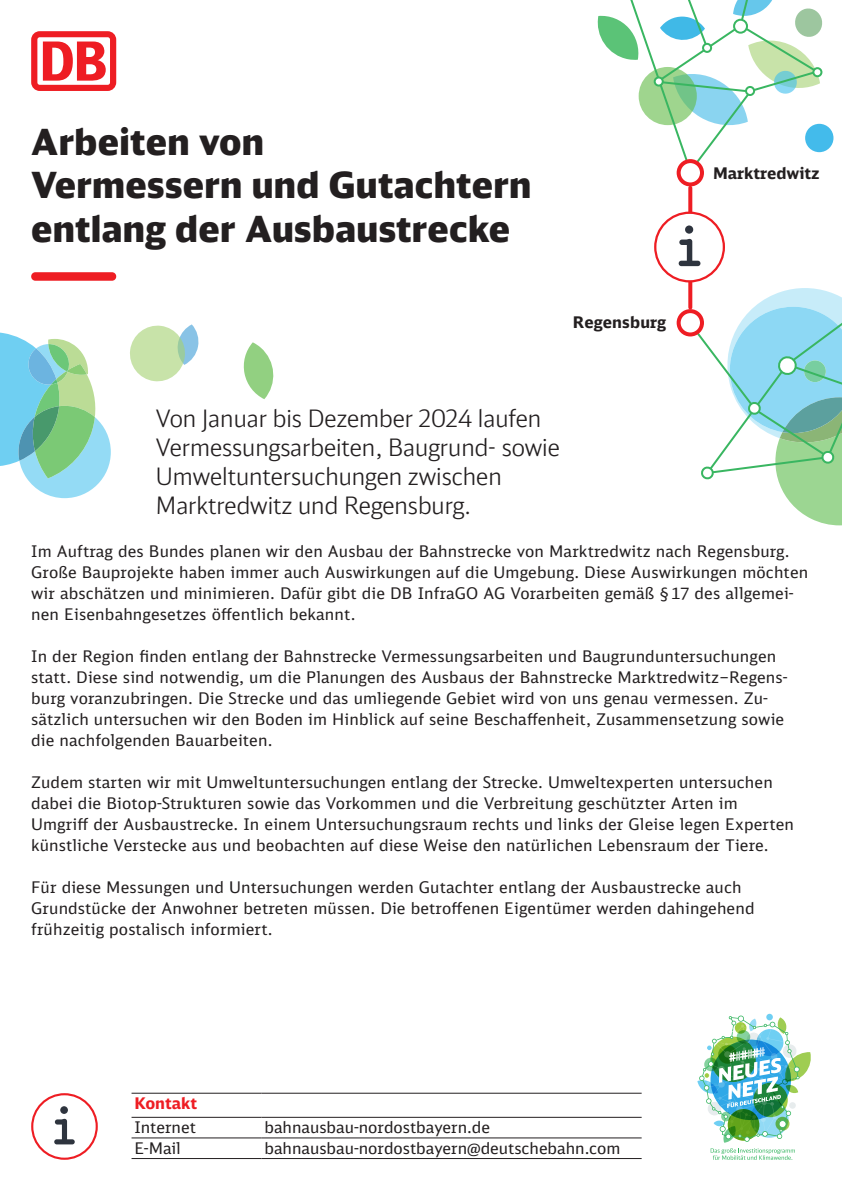
<style>
.page{position:relative;width:842px;height:1191px;background:#fff}
.page>*{position:absolute;margin:0;border:0;box-sizing:border-box;transform-origin:0 0}
.t1{font:900 36px/43.2px "DB Head";letter-spacing:.01em;color:#231f20}
.t2{font:300 24px/28.8px "DB Head";color:#231f20}
.t3{font:16px/21px "DB Sans";letter-spacing:.01em;color:#231f20}
.t4{font:700 16px "DB Sans";color:#231f20}
.t5{font:700 16px "DB Sans";color:#ee1d23}
</style>
<div class="page">
<svg style="left:0;top:332px;width:111px;height:166px"></svg>
<svg style="left:243px;top:342px;width:31px;height:57px"></svg>
<svg style="left:130px;top:324px;width:69px;height:58px"></svg>
<div style="left:805px;top:124px;width:28px;height:28px;background:#43bbeb;border-radius:50%"></div>
<svg style="left:688px;top:188px;width:4px;height:100px"></svg>
<svg style="left:597px;top:0;width:226px;height:168px"></svg>
<svg style="left:687px;top:288px;width:155px;height:237px"></svg>
<div style="left:679px;top:311px;width:23px;height:23px;background:#fff;border-radius:50%"></div>
<div style="left:677px;top:309px;width:27px;height:27px;border:4px solid #ee1d23;border-radius:50%"></div>
<div style="left:679px;top:161px;width:23px;height:23px;background:#fff;border-radius:50%"></div>
<div style="left:677px;top:159px;width:27px;height:27px;border:4px solid #ee1d23;border-radius:50%"></div>
<svg style="left:31px;top:31px;width:85px;height:60px"></svg>
<svg style="left:711px;top:1148px;width:84px;height:12px"></svg>
<svg style="left:697px;top:1015px;width:114px;height:127px"></svg>
<div style="left:31px;top:272px;width:85px;height:9px;background:#ee1d23;border-radius:4px"></div>
<svg style="left:31px;top:1093px;width:67px;height:66px"></svg>
<div style="left:60px;top:1106px;width:8px;height:7px;background:#2e343e;border-radius:50%"></div>
<svg style="left:654px;top:212px;width:71px;height:70px"></svg>
<div style="left:685px;top:225px;width:8px;height:9px;background:#2e343e;border-radius:50%"></div>
<hr style="left:132px;top:1092px;width:130px;height:1px;background:#231f20">
<hr style="left:262px;top:1092px;width:380px;height:1px;background:#231f20">
<hr style="left:132px;top:1116px;width:130px;height:1px;background:#231f20">
<hr style="left:262px;top:1116px;width:380px;height:1px;background:#231f20">
<hr style="left:132px;top:1137px;width:130px;height:1px;background:#231f20">
<hr style="left:262px;top:1137px;width:380px;height:1px;background:#231f20">
<hr style="left:132px;top:1158px;width:130px;height:1px;background:#231f20">
<hr style="left:262px;top:1158px;width:380px;height:1px;background:#231f20">
<h1 class="t1" style="left:31px;top:119px;width:502px">Arbeiten von<br>Vermessern und Gutachtern entlang der Ausbaustrecke</h1>
<p class="t4" style="left:573px;top:312px;width:95px">Regensburg</p>
<h2 class="t2" style="left:156px;top:404px;width:405px">Von Januar bis Dezember 2024 laufen Vermessungsarbeiten, Baugrund- sowie Umweltuntersuchungen zwischen Marktredwitz und Regensburg.</h2>
<p class="t4" style="left:713px;top:163px;width:108px">Marktredwitz</p>
<p class="t3" style="left:31px;top:541px;width:778px">Im Auftrag des Bundes planen wir den Ausbau der Bahnstrecke von Marktredwitz nach Regensburg.<br>Große Bauprojekte haben immer auch Auswirkungen auf die Umgebung. Diese Auswirkungen möchten wir abschätzen und minimieren. Dafür gibt die DB InfraGO AG Vorarbeiten gemäß §17 des allgemei&shy;nen Eisenbahngesetzes öffentlich bekannt.</p>
<p class="t3" style="left:31px;top:646px;width:758px">In der Region finden entlang der Bahnstrecke Vermessungsarbeiten und Baugrunduntersuchungen statt. Diese sind notwendig, um die Planungen des Ausbaus der Bahnstrecke Marktredwitz–Regens&shy;burg voranzubringen. Die Strecke und das umliegende Gebiet wird von uns genau vermessen. Zu&shy;sätzlich untersuchen wir den Boden im Hinblick auf seine Beschaffenheit, Zusammensetzung sowie die nachfolgenden Bauarbeiten.</p>
<p class="t3" style="left:31px;top:772px;width:764px">Zudem starten wir mit Umweltuntersuchungen entlang der Strecke. Umweltexperten untersuchen dabei die Biotop-Strukturen sowie das Vorkommen und die Verbreitung geschützter Arten im Umgriff der Ausbaustrecke. In einem Untersuchungsraum rechts und links der Gleise legen Experten künstliche Verstecke aus und beobachten auf diese Weise den natürlichen Lebensraum der Tiere.</p>
<p class="t3" style="left:31px;top:877px;width:725px">Für diese Messungen und Untersuchungen werden Gutachter entlang der Ausbaustrecke auch<br>Grundstücke der Anwohner betreten müssen. Die betroffenen Eigentümer werden dahingehend frühzeitig postalisch informiert.</p>
<p class="t5" style="left:134px;top:1093px;width:64px">Kontakt</p>
<p class="t3" style="left:134px;top:1116px;width:63px">Internet</p>
<p class="t3" style="left:264px;top:1116px;width:227px">bahnausbau-nordostbayern.de</p>
<p class="t3" style="left:134px;top:1137px;width:48px">E-Mail</p>
<p class="t3" style="left:264px;top:1137px;width:357px">bahnausbau-nordostbayern@deutschebahn.com</p>
</div>
